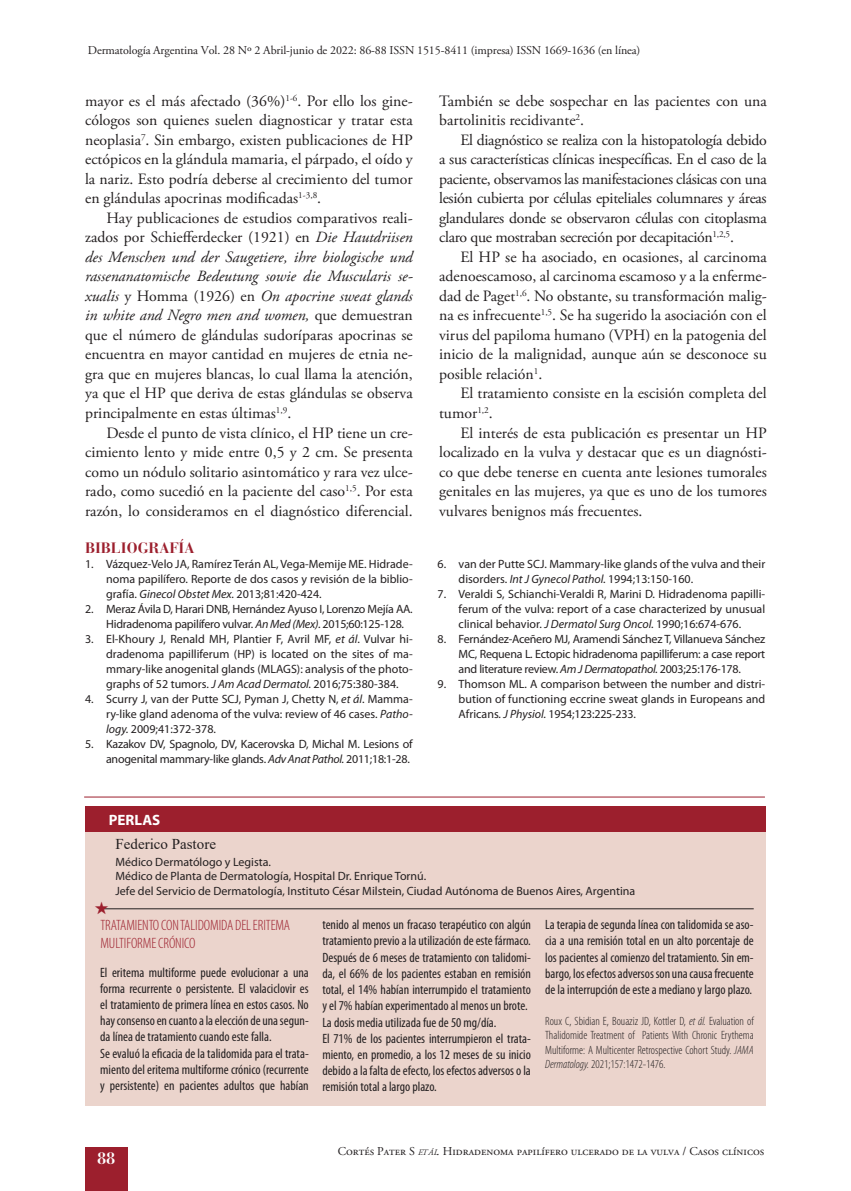
<style>
.page{position:relative;width:851px;height:1191px;background:#fff}
.page>*{position:absolute;margin:0;border:0;box-sizing:border-box;transform-origin:0 0}
.t1{font:700 16.5px "Bauer Bodoni Std";color:#fff}
.t2{font:15.75px/19.5px "Adobe Garamond Pro";color:#231f20;text-align:justify}
.t3{font:300 condensed 15px/18px "Myriad Pro";letter-spacing:-.005em;color:#9c1f2d}
.t4{font:15px "Times New Roman";color:#231f20}
.Titulo_1{font:700 15px "Bauer Bodoni Std";color:#9c1f2d}
.t5{font:700 15px "Myriad Pro";letter-spacing:.005em;color:#fff}
.t6{font:condensed 13.5px/16.2px "Myriad Pro";color:#231f20;text-align:justify}
.Bibliografía_item{font:12px/15px "Myriad Pro";color:#231f20;text-align:justify}
.Bibliografía_item-2{font:12px/15px "Myriad Pro";letter-spacing:-.02em;color:#231f20}
.t7{font:300 condensed 12px/14.4px "Myriad Pro";color:#231f20;text-align:justify}
.t8{font:12px "Adobe Garamond Pro";color:#231f20}
.s1{font-style:italic}
.s2{font-style:italic;font-size:8.4px}
</style>
<div class="page">
<div style="left:85px;top:1146px;width:43px;height:45px;background:#9c1f2d"></div>
<hr style="left:84px;top:796px;width:680px;height:1px;background:#9c1f2d">
<div style="left:85px;top:832px;width:680px;height:273px;background:#ebd4cc"></div>
<div style="left:85px;top:806px;width:680px;height:26px;background:#9c1f2d"></div>
<hr style="left:103px;top:908px;width:650px;height:1px;background:#231f20">
<svg style="left:102px;top:908px;width:6px;height:2px"></svg>
<p class="t8" style="left:88px;top:43px;width:554px">Dermatología Argentina Vol. 28 Nº 2 Abril-junio de 2022: 86-88 ISSN 1515-8411 (impresa) ISSN 1669-1636 (en línea)</p>
<p class="t2" style="left:85px;top:92px;width:329px">mayor es el más afectado (36%)<sup>1-6</sup>. Por ello los gine&shy;cólogos son quienes suelen diagnosticar y tratar esta neoplasia<sup>7</sup>. Sin embargo, existen publicaciones de HP ectópicos en la glándula mamaria, el párpado, el oído y la nariz. Esto podría deberse al crecimiento del tumor en glándulas apocrinas modificadas<sup>1-3,8</sup>.</p>
<p class="t2" style="left:85px;top:209px;width:329px;text-indent:21px">Hay publicaciones de estudios comparativos reali&shy;zados por Schiefferdecker (1921) en <span class="s1">Die Hautdriisen des Menschen und der Saugetiere, ihre biologische und rassenanatomische Bedeutung sowie die Muscularis se&shy;xualis</span> y Homma (1926) en <span class="s1">On apocrine sweat glands in white and Negro men and women,</span> que demuestran que el número de glándulas sudoríparas apocrinas se encuentra en mayor cantidad en mujeres de etnia ne&shy;gra que en mujeres blancas, lo cual llama la atención, ya que el HP que deriva de estas glándulas se observa principalmente en estas últimas<sup>1,9</sup>.</p>
<p class="t2" style="left:85px;top:423px;width:329px;text-indent:21px">Desde el punto de vista clínico, el HP tiene un cre&shy;cimiento lento y mide entre 0,5 y 2 cm. Se presenta como un nódulo solitario asintomático y rara vez ulce&shy;rado, como sucedió en la paciente del caso<sup>1,5</sup>. Por esta razón, lo consideramos en el diagnóstico diferencial.</p>
<p class="t2" style="left:439px;top:92px;width:329px">También se debe sospechar en las pacientes con una bartolinitis recidivante<sup>2</sup>.</p>
<p class="t2" style="left:439px;top:131px;width:329px;text-indent:21px">El diagnóstico se realiza con la histopatología debido a sus características clínicas inespecíficas. En el caso de la paciente, observamos las manifestaciones clásicas con una lesión cubierta por células epiteliales columnares y áreas glandulares donde se observaron células con citoplasma claro que mostraban secreción por decapitación<sup>1,2,5</sup>.</p>
<p class="t2" style="left:439px;top:248px;width:329px;text-indent:21px">El HP se ha asociado, en ocasiones, al carcinoma adenoescamoso, al carcinoma escamoso y a la enferme&shy;dad de Paget<sup>1,6</sup>. No obstante, su transformación malig&shy;na es infrecuente<sup>1,5</sup>. Se ha sugerido la asociación con el virus del papiloma humano (VPH) en la patogenia del inicio de la malignidad, aunque aún se desconoce su posible relación<sup>1</sup>.</p>
<p class="t2" style="left:439px;top:384px;width:329px;text-indent:21px">El tratamiento consiste en la escisión completa del tumor<sup>1,2</sup>.</p>
<p class="t2" style="left:439px;top:423px;width:329px;text-indent:21px">El interés de esta publicación es presentar un HP localizado en la vulva y destacar que es un diagnósti&shy;co que debe tenerse en cuenta ante lesiones tumorales genitales en las mujeres, ya que es uno de los tumores vulvares benignos más frecuentes.</p>
<p class="Titulo_1" style="left:85px;top:539px;width:111px">BIBLIOGRAFÍA</p>
<p class="Bibliografía_item" style="left:106px;top:556px;width:308px;text-indent:-21px">1. Vázquez-Velo JA, Ramírez Terán AL, Vega-Memije ME. Hidrade&shy;noma papilífero. Reporte de dos casos y revisión de la biblio&shy;grafía. <span class="s1">Ginecol Obstet Mex.</span> 2013;81:420-424.</p>
<p class="Bibliografía_item-2" style="left:106px;top:601px;width:308px;text-indent:-21px">2. Meraz Ávila D, Harari DNB, Hernández Ayuso I, Lorenzo Mejía AA.<br>Hidradenoma papilífero vulvar. <span class="s1">An Med (Mex).</span> 2015;60:125-128.</p>
<p class="Bibliografía_item" style="left:106px;top:631px;width:308px;text-indent:-21px">3. El-Khoury J, Renald MH, Plantier F, Avril MF, <span class="s1">et ál</span>. Vulvar hi&shy;dradenoma papilliferum (HP) is located on the sites of ma&shy;mmary-like anogenital glands (MLAGS): analysis of the photo&shy;graphs of 52 tumors. <span class="s1">J Am Acad Dermatol.</span> 2016;75:380-384.</p>
<p class="Bibliografía_item" style="left:106px;top:691px;width:308px;text-indent:-21px">4. Scurry J, van der Putte SCJ, Pyman J, Chetty N, <span class="s1">et ál</span>. Mamma&shy;ry-like gland adenoma of the vulva: review of 46 cases. <span class="s1">Patho&shy;logy.</span> 2009;41:372-378.</p>
<p class="Bibliografía_item-2" style="left:85px;top:736px;width:329px;text-align:right">5. Kazakov DV, Spagnolo, DV, Kacerovska D, Michal M. Lesions of anogenital mammary-like glands. <span class="s1">Adv Anat Pathol.</span> 2011;18:1-28.</p>
<p class="Bibliografía_item" style="left:458px;top:556px;width:308px;text-indent:-21px">6. van der Putte SCJ. Mammary-like glands of the vulva and their disorders. <span class="s1">Int J Gynecol Pathol.</span> 1994;13:150-160.</p>
<p class="Bibliografía_item" style="left:458px;top:586px;width:308px;text-indent:-21px">7. Veraldi S, Schianchi-Veraldi R, Marini D. Hidradenoma papilli&shy;ferum of the vulva: report of a case characterized by unusual clinical behavior. <span class="s1">J Dermatol Surg Oncol.</span> 1990;16:674-676.</p>
<p class="Bibliografía_item" style="left:458px;top:631px;width:308px;text-indent:-21px">8. Fernández-Aceñero MJ, Aramendi Sánchez T, Villanueva Sánchez MC, Requena L<span class="s1">.</span> Ectopic hidradenoma papilliferum: a case report and literature review. <span class="s1">Am J Dermatopathol.</span> 2003;25:176-178.</p>
<p class="Bibliografía_item" style="left:458px;top:676px;width:308px;text-indent:-21px">9. Thomson ML. A comparison between the number and distri&shy;bution of functioning eccrine sweat glands in Europeans and Africans<span class="s1">. J Physiol.</span> 1954;123:225-233.</p>
<p class="t5" style="left:109px;top:810px;width:53px">PERLAS</p>
<p class="t4" style="left:115px;top:833px;width:102px">Federico Pastore</p>
<p class="Bibliografía_item" style="left:115px;top:854px;width:157px">Médico Dermatólogo y Legista.</p>
<p class="Bibliografía_item" style="left:115px;top:867px;width:312px">Médico de Planta de Dermatología, Hospital Dr. Enrique Tornú.</p>
<p class="Bibliografía_item" style="left:115px;top:882px;width:521px">Jefe del Servicio de Dermatología, Instituto César Milstein, Ciudad Autónoma de Buenos Aires, Argentina</p>
<p class="t3" style="left:100px;top:916px;width:191px">TRATAMIENTO CON TALIDOMIDA DEL ERITEMA<br>MULTIFORME CRÓNICO</p>
<p class="t6" style="left:100px;top:964px;width:210px">El eritema multiforme puede evolucionar a una forma recurrente o persistente. El valaciclovir es el tratamiento de primera línea en estos casos. No hay consenso en cuanto a la elección de una segun&shy;da línea de tratamiento cuando este falla.</p>
<p class="t6" style="left:100px;top:1045px;width:210px">Se evaluó la eficacia de la talidomida para el trata&shy;miento del eritema multiforme crónico (recurrente y persistente) en pacientes adultos que habían</p>
<p class="t6" style="left:322px;top:916px;width:210px;text-align:left">tenido al menos un fracaso terapéutico con algún tratamiento previo a la utilización de este fármaco.<br>Después de 6 meses de tratamiento con talidomi&shy;da, el 66% de los pacientes estaban en remisión total, el 14% habían interrumpido el tratamiento y el 7% habían experimentado al menos un brote.<br>La dosis media utilizada fue de 50 mg/día.<br>El 71% de los pacientes interrumpieron el trata&shy;miento, en promedio, a los 12 meses de su inicio debido a la falta de efecto, los efectos adversos o la remisión total a largo plazo.</p>
<p class="t6" style="left:545px;top:916px;width:210px">La terapia de segunda línea con talidomida se aso&shy;cia a una remisión total en un alto porcentaje de los pacientes al comienzo del tratamiento. Sin em&shy;bargo, los efectos adversos son una causa frecuente de la interrupción de este a mediano y largo plazo.</p>
<p class="t7" style="left:545px;top:1013px;width:210px">Roux C, Sbidian E, Bouaziz JD, Kottler D, <span class="s1">et ál.</span> Evaluation of Thalidomide Treatment of Patients With Chronic Erythema Multiforme: A Multicenter Retrospective Cohort Study. <span class="s1">JAMA Dermatology.</span> 2021;157:1472-1476.</p>
<p class="t1" style="left:97px;top:1148px;width:20px">88</p>
<p class="t8" style="left:338px;top:1144px;width:428px">Cortés Pater S <span class="s2">etál</span><span class="s1">.</span> Hidradenoma papilífero ulcerado de la vulva / Casos clínicos</p>
</div>
